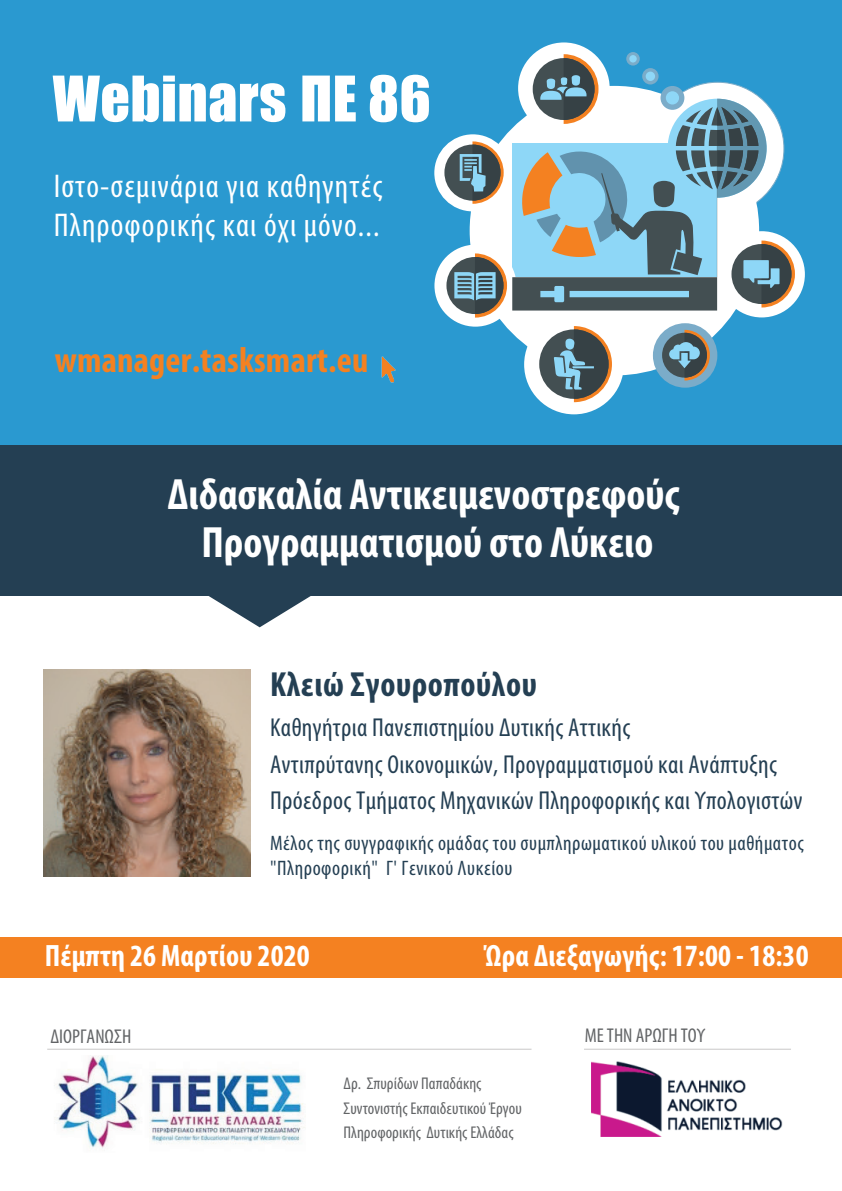
<style>
.page{position:relative;width:842px;height:1191px;background:#fff}
.page>*{position:absolute;margin:0;border:0;box-sizing:border-box;transform-origin:0 0}
.t1{font:58px "Impact";letter-spacing:.01em;color:#fff}
.t2{font:700 condensed 44px/48px "Myriad Pro";color:#fff;text-align:center}
.t3{font:700 condensed 36px "Myriad Pro";letter-spacing:.005em;color:#f48121}
.t4{font:700 condensed 35px "Myriad Pro";letter-spacing:.015em;color:#243f53}
.t5{font:condensed 33px/39.6px "Myriad Pro";letter-spacing:.035em;color:#fff}
.t6{font:700 condensed 31px "Myriad Pro";letter-spacing:.005em;color:#fff}
.t7{font:condensed 26px/36.4px "Myriad Pro";letter-spacing:.015em;color:#243f53}
.t8{font:condensed 21px/25.2px "Myriad Pro";letter-spacing:.025em;color:#243f53}
.t9{font:condensed 20px "Myriad Pro";color:#626466}
.t10{font:condensed 17px/24.4px "Myriad Pro";letter-spacing:.005em;color:#626466}
</style>
<div class="page">
<svg style="left:175px;top:595px;width:169px;height:32px"></svg>
<div style="left:0;top:344px;width:842px;height:251px;background:#243f53"></div>
<div style="left:0;top:0;width:842px;height:444px;background:#2a99d0"></div>
<div style="left:434px;top:134px;width:77px;height:77px;background:#fff;border-radius:50%"></div>
<div style="left:518px;top:42px;width:92px;height:92px;background:#fff;border-radius:50%"></div>
<div style="left:470px;top:86px;width:289px;height:289px;background:#fff;border-radius:50%"></div>
<div style="left:524px;top:315px;width:100px;height:99px;background:#fff;border-radius:50%"></div>
<div style="left:434px;top:245px;width:82px;height:82px;background:#fff;border-radius:50%"></div>
<div style="left:653px;top:323px;width:64px;height:65px;background:#7bacc9;border-radius:50%"></div>
<div style="left:719px;top:231px;width:86px;height:86px;background:#fff;border-radius:50%"></div>
<div style="left:662px;top:333px;width:45px;height:44px;background:#434f52;border-radius:50%"></div>
<div style="left:539px;top:329px;width:70px;height:70px;background:#434f52;border-radius:50%"></div>
<svg style="left:554px;top:326px;width:58px;height:76px"></svg>
<div style="left:446px;top:257px;width:57px;height:57px;background:#434f52;border-radius:50%"></div>
<div style="left:444px;top:145px;width:56px;height:56px;background:#434f52;border-radius:50%"></div>
<svg style="left:454px;top:52px;width:341px;height:265px"></svg>
<svg style="left:669px;top:330px;width:41px;height:50px"></svg>
<div style="left:0;top:937px;width:842px;height:40px;background:#f48121"></div>
<img style="left:381px;top:356px;width:15px;height:26px">
<hr style="left:47px;top:1049px;width:484px;height:1px;background:#c9c8c8">
<hr style="left:584px;top:1048px;width:207px;height:1px;background:#c9c8c8">
<img style="left:55px;top:1055px;width:250px;height:93px">
<img style="left:591px;top:1061px;width:192px;height:76px">
<img style="left:44px;top:669px;width:207px;height:207px">
<h1 class="t1" style="left:53px;top:54px;width:380px">Webinars ΠΕ 86</h1>
<p class="t5" style="left:54px;top:165px;width:330px">Ιστο-σεμινάρια για καθηγητές<br>Πληροφορικής και όχι μόνο...</p>
<h3 class="t3" style="left:55px;top:337px;width:315px">wmanager.tasksmart.eu</h3>
<h2 class="t2" style="left:168px;top:469px;width:514px">Διδασκαλία Αντικειμενοστρεφούς<br>Προγραμματισμού στο Λύκειο</h2>
<h3 class="t4" style="left:270px;top:662px;width:268px">Κλειώ Σγουροπούλου</h3>
<p class="t7" style="left:270px;top:709px;width:534px">Καθηγήτρια Πανεπιστημίου Δυτικής Αττικής<br>Αντιπρύτανης Οικονομικών, Προγραμματισμού και Ανάπτυξης<br>Πρόεδρος Τμήματος Μηχανικών Πληροφορικής και Υπολογιστών</p>
<p class="t8" style="left:270px;top:830px;width:535px">Μέλος της συγγραφικής ομάδας του συμπληρωματικού υλικού του μαθήματος "Πληροφορική" Γ' Γενικού Λυκείου</p>
<p class="t6" style="left:45px;top:936px;width:266px">Πέμπτη 26 Μαρτίου 2020</p>
<p class="t6" style="left:484px;top:936px;width:326px">Ώρα Διεξαγωγής: 17:00 - 18:30</p>
<p class="t9" style="left:50px;top:1024px;width:83px">ΔΙΟΡΓΑΝΩΣΗ</p>
<p class="t9" style="left:585px;top:1023px;width:122px">ΜΕ ΤΗΝ ΑΡΩΓΗ ΤΟΥ</p>
<p class="t10" style="left:343px;top:1071px;width:180px">Δρ. Σπυρίδων Παπαδάκης<br>Συντονιστής Εκπαιδευτικού Έργου<br>Πληροφορικής Δυτικής Ελλάδας</p>
</div>
